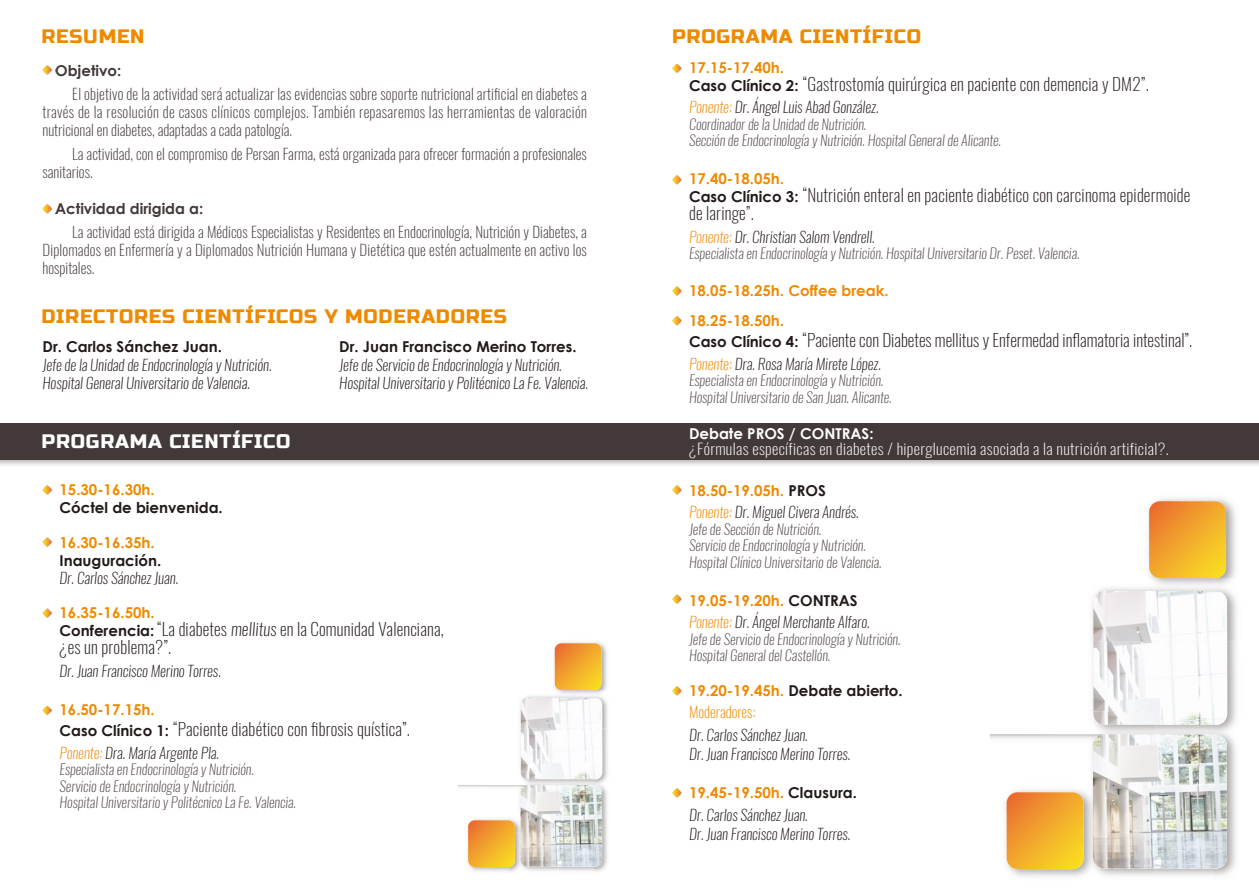
<style>
.page{position:relative;width:1259px;height:893px;background:#fff}
.page>*{position:absolute;margin:0;border:0;box-sizing:border-box;transform-origin:0 0}
.t1{font:19.5px "Russo One";letter-spacing:.04em;color:#ef8a00}
.t2{font:19.5px "Russo One";letter-spacing:.04em;color:#fff}
.t3{font:200 17.25px/18px "Oswald";letter-spacing:.01em;color:#221a19}
.t4{font:200 15.15px "Oswald";letter-spacing:.02em;color:#fff;scale:1.09 1}
.t5{font:200 15px/18px "Oswald";color:#433939;text-align:justify}
.t6{font:italic 200 15px/18px "Oswald";color:#221a19}
.t7{font:700 15px "Century Gothic";color:#ef8a00}
.t8{font:700 15px "Century Gothic";color:#221a19}
.t9{font:700 15px "Century Gothic";color:#433939}
.t10{font:700 15px "Century Gothic";color:#fff}
.t11{font:200 15px "Oswald";color:#ef8a00}
.t12{font:italic 200 14.25px/16.5px "Oswald";color:#554b4b}
.s1{font-family:"Century Gothic";font-weight:700;font-size:15px}
.s2{color:#ef8a00}
.s3{color:#221a19}
</style>
<div class="page">
<img style="left:554px;top:642px;width:53px;height:48px">
<img style="left:555px;top:643px;width:45px;height:47px">
<img style="left:520px;top:728px;width:17px;height:43px">
<img style="left:594px;top:728px;width:14px;height:144px">
<img style="left:559px;top:779px;width:35px;height:6px">
<img style="left:537px;top:728px;width:65px;height:51px">
<img style="left:520px;top:690px;width:88px;height:38px">
<img style="left:521px;top:698px;width:81px;height:30px">
<img style="left:561px;top:690px;width:35px;height:1px">
<img style="left:467px;top:812px;width:54px;height:20px">
<img style="left:470px;top:867px;width:5px;height:4px">
<img style="left:508px;top:832px;width:17px;height:40px">
<img style="left:521px;top:771px;width:38px;height:8px">
<img style="left:468px;top:820px;width:47px;height:47px">
<img style="left:521px;top:785px;width:81px;height:82px">
<img style="left:1092px;top:498px;width:145px;height:143px">
<img style="left:1149px;top:501px;width:71px;height:77px">
<img style="left:1092px;top:641px;width:28px;height:70px">
<img style="left:1213px;top:641px;width:24px;height:235px">
<img style="left:1100px;top:869px;width:113px;height:7px">
<img style="left:1120px;top:641px;width:107px;height:84px">
<img style="left:1093px;top:591px;width:134px;height:50px">
<img style="left:1159px;top:578px;width:57px;height:1px">
<img style="left:1005px;top:779px;width:88px;height:33px">
<img style="left:1005px;top:812px;width:12px;height:63px">
<img style="left:1073px;top:812px;width:27px;height:65px">
<img style="left:1093px;top:711px;width:62px;height:14px">
<img style="left:1006px;top:792px;width:77px;height:77px">
<img style="left:1093px;top:734px;width:134px;height:134px">
<img style="left:42px;top:65px;width:11px;height:10px">
<svg style="left:43px;top:66px;width:8px;height:8px"></svg>
<div style="left:0;top:422px;width:1259px;height:45px;background:#221a19;opacity:.3"></div>
<div style="left:0;top:423px;width:1259px;height:36px;background:#433939"></div>
<svg style="left:43px;top:204px;width:8px;height:9px"></svg>
<img style="left:42px;top:485px;width:11px;height:10px">
<svg style="left:43px;top:486px;width:8px;height:8px"></svg>
<svg style="left:43px;top:538px;width:8px;height:9px"></svg>
<svg style="left:43px;top:609px;width:8px;height:9px"></svg>
<svg style="left:43px;top:706px;width:8px;height:9px"></svg>
<svg style="left:672px;top:64px;width:9px;height:9px"></svg>
<svg style="left:672px;top:175px;width:9px;height:9px"></svg>
<svg style="left:672px;top:287px;width:9px;height:8px"></svg>
<svg style="left:672px;top:316px;width:9px;height:9px"></svg>
<svg style="left:672px;top:486px;width:9px;height:8px"></svg>
<svg style="left:672px;top:595px;width:9px;height:9px"></svg>
<svg style="left:672px;top:686px;width:9px;height:9px"></svg>
<svg style="left:672px;top:788px;width:9px;height:9px"></svg>
<h1 class="t1" style="left:41px;top:24px;width:104px">RESUMEN</h1>
<p class="t9" style="left:55px;top:61px;width:68px">Objetivo:</p>
<p class="t5" style="left:43px;top:83px;width:546px;text-indent:30px">El objetivo de la actividad será actualizar las evidencias sobre soporte nutricional artificial en diabetes a través de la resolución de casos clínicos complejos. También repasaremos las herramientas de valoración nutricional en diabetes, adaptadas a cada patología.</p>
<p class="t5" style="left:43px;top:143px;width:546px;text-indent:30px">La actividad, con el compromiso de Persan Farma, está organizada para ofrecer formación a profesionales sanitarios.</p>
<p class="t9" style="left:55px;top:199px;width:150px">Actividad dirigida a:</p>
<p class="t5" style="left:43px;top:221px;width:546px;text-indent:30px">La actividad está dirigida a Médicos Especialistas y Residentes en Endocrinología, Nutrición y Diabetes, a Diplomados en Enfermería y a Diplomados Nutrición Humana y Dietética que estén actualmente en activo los hospitales.</p>
<h1 class="t1" style="left:41px;top:305px;width:467px">DIRECTORES CIENTÍFICOS Y MODERADORES</h1>
<p class="t8" style="left:43px;top:337px;width:181px">Dr. Carlos Sánchez Juan.</p>
<p class="t6" style="left:43px;top:356px;width:231px">Jefe de la Unidad de Endocrinología y Nutrición.<br>Hospital General Universitario de Valencia.</p>
<h1 class="t2" style="left:41px;top:429px;width:250px">PROGRAMA CIENTÍFICO</h1>
<p class="t8" style="left:339px;top:337px;width:239px">Dr. Juan Francisco Merino Torres.</p>
<p class="t6" style="left:339px;top:356px;width:250px">Jefe de Servicio de Endocrinología y Nutrición.<br>Hospital Universitario y Politécnico La Fe. Valencia.</p>
<p class="t7" style="left:60px;top:480px;width:97px">15.30-16.30h.</p>
<p class="t8" style="left:60px;top:498px;width:165px">Cóctel de bienvenida.</p>
<p class="t7" style="left:60px;top:533px;width:97px">16.30-16.35h.</p>
<p class="t8" style="left:60px;top:551px;width:103px">Inauguración.</p>
<p class="t6" style="left:60px;top:568px;width:120px">Dr. Carlos Sánchez Juan.</p>
<p class="t7" style="left:60px;top:603px;width:97px">16.35-16.50h.</p>
<p class="t3" style="left:60px;top:618px;width:386px"><span class="s1">Conferencia:</span> “La diabetes mellitus en la Comunidad Valenciana, ¿es un problema?”.</p>
<p class="t6" style="left:60px;top:661px;width:163px">Dr. Juan Francisco Merino Torres.</p>
<p class="t7" style="left:60px;top:700px;width:97px">16.50-17.15h.</p>
<p class="t3" style="left:60px;top:718px;width:352px"><span class="s1">Caso Clínico 1:</span> “Paciente diabético con fibrosis quística”.</p>
<p class="t6" style="left:60px;top:744px;width:161px"><span class="s2">Ponente:</span> Dra. María Argente Pla.</p>
<p class="t12" style="left:60px;top:761px;width:238px">Especialista en Endocrinología y Nutrición.<br>Servicio de Endocrinología y Nutrición.<br>Hospital Universitario y Politécnico La Fe. Valencia.</p>
<h1 class="t1" style="left:672px;top:24px;width:250px">PROGRAMA CIENTÍFICO</h1>
<p class="t7" style="left:689px;top:58px;width:97px">17.15-17.40h.</p>
<p class="t3" style="left:689px;top:73px;width:461px"><span class="s1">Caso Clínico 2:</span> “Gastrostomía quirúrgica en paciente con demencia y DM2”.</p>
<p class="t6" style="left:689px;top:98px;width:191px"><span class="s2">Ponente:</span> Dr. Ángel Luis Abad González.</p>
<p class="t12" style="left:689px;top:115px;width:313px">Coordinador de la Unidad de Nutrición.<br>Sección de Endocrinología y Nutrición. Hospital General de Alicante.</p>
<p class="t7" style="left:689px;top:169px;width:97px">17.40-18.05h.</p>
<p class="t3" style="left:689px;top:184px;width:503px"><span class="s1">Caso Clínico 3:</span> “Nutrición enteral en paciente diabético con carcinoma epidermoide de laringe”.</p>
<p class="t6" style="left:689px;top:227px;width:187px"><span class="s2">Ponente:</span> Dr. Christian Salom Vendrell.</p>
<p class="t12" style="left:689px;top:245px;width:392px">Especialista en Endocrinología y Nutrición. Hospital Universitario Dr. Peset. Valencia.</p>
<p class="t7" style="left:689px;top:281px;width:201px">18.05-18.25h. Coffee break.</p>
<p class="t7" style="left:689px;top:311px;width:97px">18.25-18.50h.</p>
<p class="t3" style="left:689px;top:329px;width:505px"><span class="s1">Caso Clínico 4:</span> “Paciente con Diabetes mellitus y Enfermedad inflamatoria intestinal”.</p>
<p class="t6" style="left:689px;top:355px;width:193px"><span class="s2">Ponente:</span> Dra. Rosa María Mirete López.</p>
<p class="t12" style="left:689px;top:372px;width:204px">Especialista en Endocrinología y Nutrición.<br>Hospital Universitario de San Juan. Alicante.</p>
<p class="t10" style="left:689px;top:424px;width:186px">Debate PROS / CONTRAS:</p>
<p class="t4" style="left:689px;top:435px;width:442px">¿Fórmulas específicas en diabetes / hiperglucemia asociada a la nutrición artificial?.</p>
<p class="t7" style="left:689px;top:481px;width:138px">18.50-19.05h. <span class="s3">PROS</span></p>
<p class="t6" style="left:689px;top:503px;width:171px"><span class="s2">Ponente:</span> Dr. Miguel Civera Andrés.</p>
<p class="t12" style="left:689px;top:520px;width:194px">Jefe de Sección de Nutrición.<br>Servicio de Endocrinología y Nutrición.<br>Hospital Clínico Universitario de Valencia.</p>
<p class="t7" style="left:689px;top:591px;width:170px">19.05-19.20h. <span class="s3">CONTRAS</span></p>
<p class="t6" style="left:689px;top:613px;width:182px"><span class="s2">Ponente:</span> Dr. Ángel Merchante Alfaro.</p>
<p class="t12" style="left:689px;top:630px;width:213px">Jefe de Servicio de Endocrinología y Nutrición.<br>Hospital General del Castellón.</p>
<p class="t8" style="left:689px;top:681px;width:215px"><span class="s2">19.20-19.45h.</span> Debate abierto.</p>
<p class="t11" style="left:689px;top:699px;width:68px">Moderadores:</p>
<p class="t6" style="left:689px;top:725px;width:163px;line-height:19.5px">Dr. Carlos Sánchez Juan.<br>Dr. Juan Francisco Merino Torres.</p>
<p class="t7" style="left:689px;top:783px;width:169px">19.45-19.50h. <span class="s3">Clausura.</span></p>
<p class="t6" style="left:689px;top:805px;width:163px;line-height:19.5px">Dr. Carlos Sánchez Juan.<br>Dr. Juan Francisco Merino Torres.</p>
</div>
